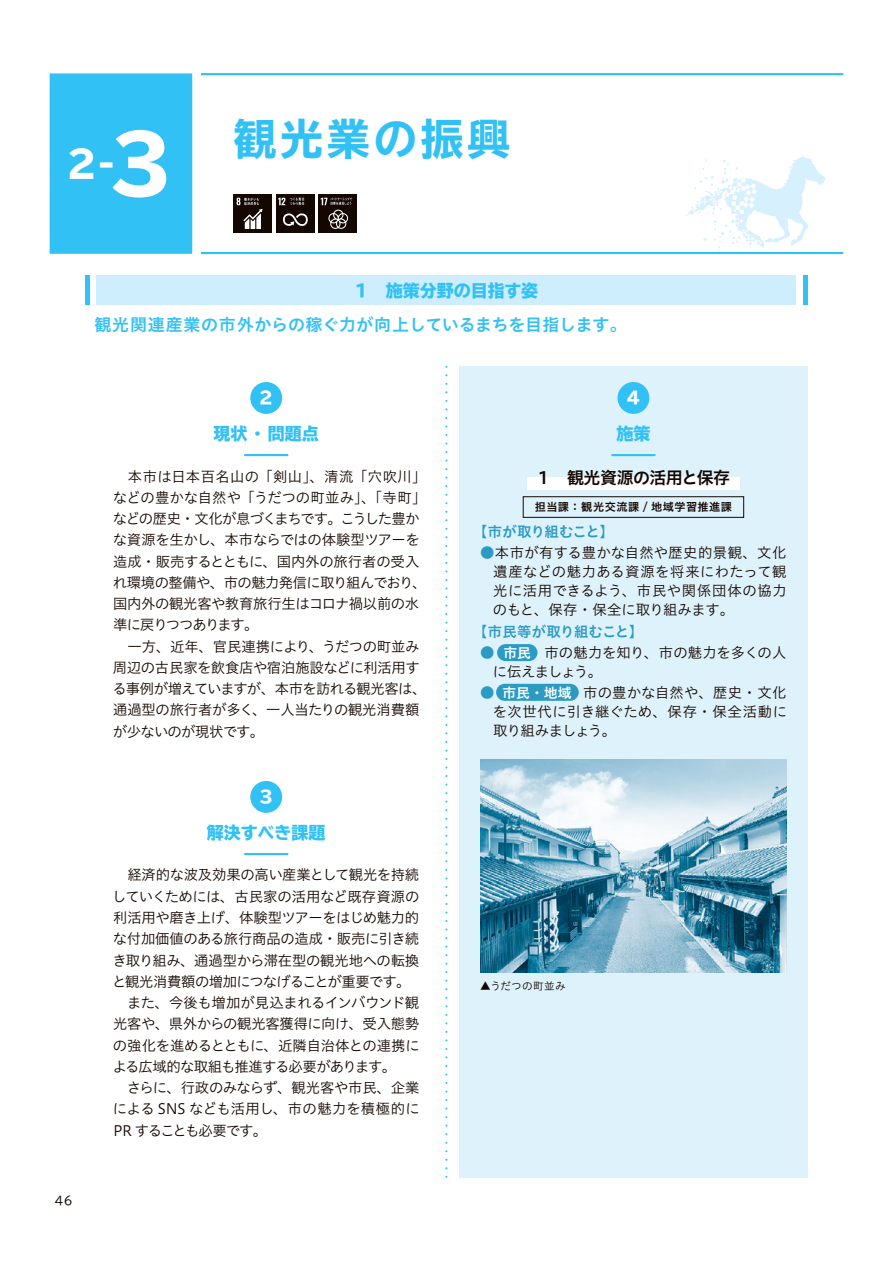
<style>
.page{position:relative;width:893px;height:1263px;background:#fff}
.page>*{position:absolute;margin:0;border:0;box-sizing:border-box;transform-origin:0 0}
.t1{font:700 expanded 42.45px "TBUD Go Std";letter-spacing:.1em;color:#32c1f4}
.t2{font:800 37.2px "TBUD Go Std";color:#fff}
.t3{font:16.95px "Hiragino UD Sans Std N W6";color:#32c1f4}
.t4{font:800 16.95px "TBUD Go Std";color:#32c1f4}
.t5{font:16.95px "Hiragino UD Sans Std N W6";letter-spacing:-.04em;color:#140700}
.t6{font:800 16.95px "TBUD Go Std";color:#fff}
.t7{font:14.4px/21.3px "Hiragino UD Sans Std N W3";letter-spacing:-.025em;color:#140700}
.t8{font:14.4px "Hiragino UD Sans Std N W6";letter-spacing:.005em;color:#2b9bc3}
.t9{font:14.4px "Hiragino UD Sans Std N W6";letter-spacing:-.04em;color:#2b9bc3}
.t10{font:13.8px "Hiragino UD Sans Std N W6";color:#fff}
.t11{font:11.7px "TBUD Go Std";color:#140700}
.t12{font:11.1px "Hiragino UD Sans Std N W6";letter-spacing:.05em;color:#140700}
.t13{font:10.65px "Hiragino UD Sans Std N W3";letter-spacing:.02em;color:#140700}
.s1{font-size:79.65px}
.s2{color:#2b9bc3}
</style>
<div class="page">
<svg style="left:685px;top:155px;width:141px;height:97px"></svg>
<div style="left:50px;top:73px;width:142px;height:181px;background:#32c1f4;border:2px solid #32c1f4"></div>
<hr style="left:201px;top:73px;width:642px;height:2px;background:#32c1f4">
<hr style="left:201px;top:252px;width:642px;height:2px;background:#32c1f4">
<div style="left:96px;top:275px;width:700px;height:30px;background:#ceedfd"></div>
<div style="left:85px;top:275px;width:5px;height:30px;background:#32c1f4"></div>
<div style="left:803px;top:275px;width:5px;height:30px;background:#32c1f4"></div>
<svg style="left:445px;top:375px;width:2px;height:803px"></svg>
<div style="left:250px;top:382px;width:32px;height:32px;background:#32c1f4;border-radius:50%"></div>
<hr style="left:245px;top:454px;width:42px;height:2px;background:#32c1f4">
<div style="left:459px;top:367px;width:349px;height:811px;background:#def2fc"></div>
<div style="left:617px;top:382px;width:32px;height:32px;background:#32c1f4;border-radius:50%"></div>
<hr style="left:612px;top:454px;width:43px;height:2px;background:#32c1f4">
<div style="left:527px;top:477px;width:213px;height:13px;background:#fff"></div>
<div style="left:523px;top:496px;width:221px;height:22px;border:1px solid #140700"></div>
<div style="left:250px;top:781px;width:32px;height:32px;background:#32c1f4;border-radius:50%"></div>
<hr style="left:245px;top:853px;width:42px;height:2px;background:#32c1f4">
<img style="left:480px;top:759px;width:307px;height:213px">
<div style="left:234px;top:195px;width:38px;height:38px;background:#140700"></div>
<svg style="left:236px;top:198px;width:26px;height:31px"></svg>
<div style="left:319px;top:195px;width:38px;height:38px;background:#140700"></div>
<svg style="left:321px;top:197px;width:31px;height:32px"></svg>
<div style="left:276px;top:195px;width:38px;height:38px;background:#140700"></div>
<svg style="left:283px;top:213px;width:25px;height:13px"></svg>
<svg style="left:278px;top:197px;width:26px;height:8px"></svg>
<div style="left:497px;top:644px;width:40px;height:17px;background:#2b9bc3;border-radius:9px"></div>
<div style="left:496px;top:684px;width:83px;height:17px;background:#2b9bc3;border-radius:9px"></div>
<h2 class="t2" style="left:67px;top:143px;width:108px">2-<span class="s1">3</span></h2>
<h1 class="t1" style="left:234px;top:115px;width:278px">観光業の振興</h1>
<p class="t4" style="left:355px;top:281px;width:185px">1　施策分野の目指す姿</p>
<p class="t3" style="left:94px;top:312px;width:534px">観光関連産業の市外からの稼ぐ力が向上しているまちを目指します。</p>
<p class="t6" style="left:259px;top:389px;width:15px">2</p>
<p class="t6" style="left:626px;top:389px;width:15px">4</p>
<p class="t4" style="left:213px;top:425px;width:107px">現状・問題点</p>
<p class="t4" style="left:616px;top:425px;width:36px">施策</p>
<p class="t7" style="left:113px;top:465px;width:315px">　本市は日本百名山の「剣山」、清流「穴吹川」などの豊かな自然や「うだつの町並み」、「寺町」などの歴史・文化が息づくまちです。こうした豊かな資源を生かし、本市ならではの体験型ツアーを造成・販売するとともに、国内外の旅行者の受入れ環境の整備や、市の魅力発信に取り組んでおり、国内外の観光客や教育旅行生はコロナ禍以前の水準に戻りつつあります。<br>　一方、近年、官民連携により、うだつの町並み周辺の古民家を飲食店や宿泊施設などに利活用する事例が増えていますが、本市を訪れる観光客は、通過型の旅行者が多く、一人当たりの観光消費額が少ないのが現状です。</p>
<p class="t5" style="left:535px;top:464px;width:197px">１　観光資源の活用と保存</p>
<p class="t12" style="left:535px;top:499px;width:199px">担当課：観光交流課 / 地域学習推進課</p>
<p class="t9" style="left:473px;top:520px;width:142px">【市が取り組むこと】</p>
<p class="t7" style="left:493px;top:542px;width:295px;line-height:19.2px;text-align:justify;text-indent:-13px"><span class="s2">●</span>本市が有する豊かな自然や歴史的景観、文化遺産などの魅力ある資源を将来にわたって観光に活用できるよう、市民や関係団体の協力のもと、保存・保全に取り組みます。</p>
<p class="t8" style="left:473px;top:620px;width:171px">【市民等が取り組むこと】</p>
<p class="t7" style="left:493px;top:642px;width:295px;line-height:19.2px;text-indent:-13px"><span class="s2">●</span>　　　 市の魅力を知り、市の魅力を多くの人に伝えましょう。</p>
<p class="t7" style="left:493px;top:682px;width:296px;line-height:19.2px;text-align:justify;text-indent:-12px"><span class="s2">●</span>　　　　　　市の豊かな自然や、歴史・文化を次世代に引き継ぐため、保存・保全活動に取り組みましょう。</p>
<p class="t10" style="left:503px;top:642px;width:29px">市民</p>
<p class="t10" style="left:502px;top:682px;width:71px">市民・地域</p>
<p class="t6" style="left:259px;top:787px;width:15px">3</p>
<p class="t11" style="left:55px;top:1191px;width:19px">46</p>
<p class="t4" style="left:207px;top:824px;width:120px">解決すべき課題</p>
<p class="t7" style="left:112px;top:863px;width:309px">　経済的な波及効果の高い産業として観光を持続していくためには、古民家の活用など既存資源の利活用や磨き上げ、体験型ツアーをはじめ魅力的な付加価値のある旅行商品の造成・販売に引き続き取り組み、通過型から滞在型の観光地への転換と観光消費額の増加につなげることが重要です。　また、今後も増加が見込まれるインバウンド観光客や、県外からの観光客獲得に向け、受入態勢の強化を進めるとともに、近隣自治体との連携による広域的な取組も推進する必要があります。<br>　さらに、行政のみならず、観光客や市民、企業による SNS なども活用し、市の魅力を積極的に<br>PR することも必要です。</p>
<p class="t13" style="left:480px;top:978px;width:87px">▲うだつの町並み</p>
</div>
